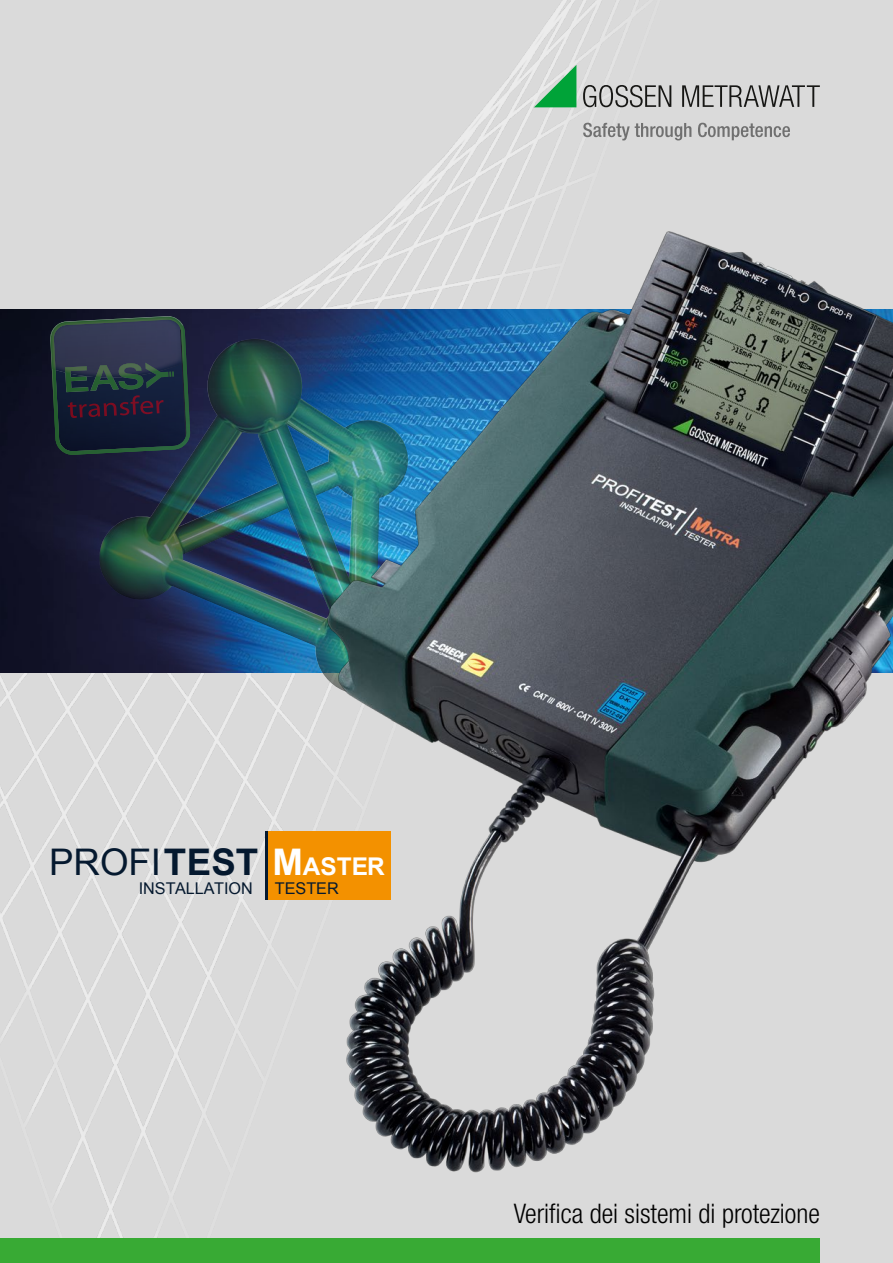
<style>
.page{position:relative;width:893px;height:1263px;background:#fff}
.page>*{position:absolute;margin:0;border:0;box-sizing:border-box;transform-origin:0 0}
.t1{font:36.75px "Arial";color:#05192f}
.t2{font:300 condensed 27px "Helvetica Neue LTW1 G";color:#000}
.t3{font:700 24.45px "Arial";color:#fff}
.t4{font:16.2px "Arial";color:#05192f}
.s1{font-weight:700}
.s2{font-size:36.75px}
</style>
<div class="page">
<div style="left:702px;top:0;width:191px;height:1263px;background:#dadada"></div>
<div style="left:0;top:0;width:702px;height:1238px;background:#dadada"></div>
<img style="left:0;top:309px;width:269px;height:364px">
<svg style="left:50px;top:316px;width:141px;height:139px;background:#26323f"></svg>
<hr style="left:265px;top:831px;width:3px;height:69px;background:#05192f">
<img style="left:91px;top:339px;width:178px;height:367px">
<img style="left:269px;top:191px;width:624px;height:1004px">
<svg style="left:583px;top:85px;width:88px;height:22px;background:#a0a09f"></svg>
<svg style="left:682px;top:56px;width:138px;height:51px;background:#c2c2c2"></svg>
<svg style="left:583px;top:123px;width:108px;height:17px;background:#b6b6b6"></svg>
<svg style="left:698px;top:123px;width:92px;height:17px;background:#b7b7b7"></svg>
<svg style="left:534px;top:65px;width:42px;height:42px;background:#70c18c"></svg>
<div style="left:0;top:1238px;width:820px;height:25px;background:#38aa34"></div>
<h1 class="t1" style="left:49px;top:838px;width:211px">PROFI<span class="s1">TEST</span></h1>
<p class="t4" style="left:139px;top:878px;width:116px">INSTALLATION</p>
<p class="t4" style="left:275px;top:878px;width:65px">TESTER</p>
<p class="t3" style="left:272px;top:850px;width:114px"><span class="s2">M</span>ASTER</p>
<p class="t2" style="left:514px;top:1198px;width:308px">Verifica dei sistemi di protezione</p>
</div>
